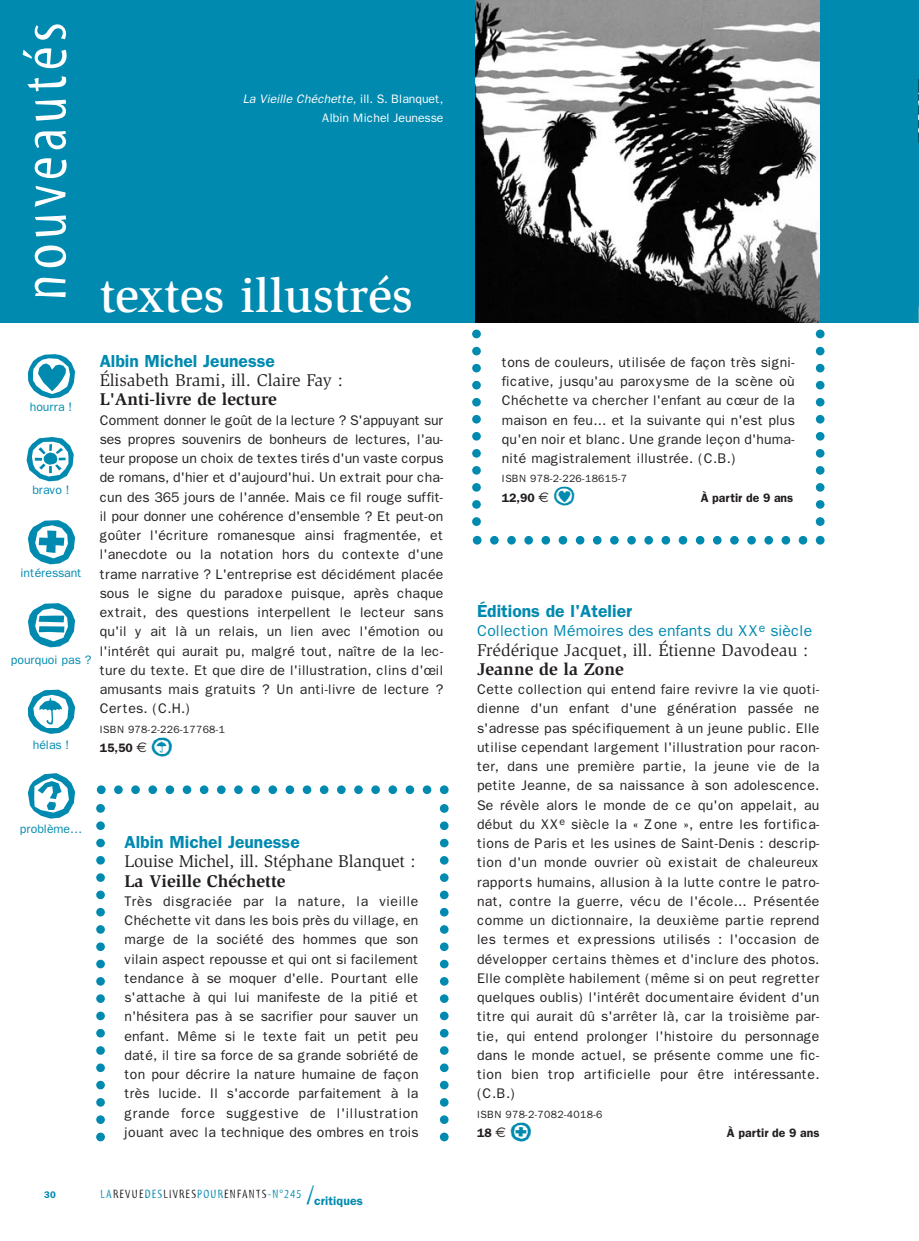
<style>
.page{position:relative;width:919px;height:1241px;background:#fff}
.page>*{position:absolute;margin:0;border:0;box-sizing:border-box;transform-origin:0 0}
.t1{font:82.08px/86.5px "Ale Signs White LL";color:#008ab0}
.t2{font:63px "Myriad Tilt";letter-spacing:.08em;color:#fff}
.t3{font:500 49px "Slimbach";color:#fff}
.t4{font:35px "Ale Signs White LL";color:#008ab0}
.t5{font:17.5px "Slimbach";color:#231f20}
.t6{font:600 17.5px "Franklin Gothic";color:#008ab0}
.t7{font:700 17.5px "Slimbach";color:#231f20}
.t8{font:15.75px "Franklin Gothic";color:#008ab0}
.t9{font:14px/19.2px "Franklin Gothic";letter-spacing:.01em;color:#231f20;text-align:justify}
.t10{font:12.25px/19.2px "Franklin Gothic";letter-spacing:-.005em;color:#fff;text-align:right}
.t11{font:12.25px "Franklin Gothic";letter-spacing:-.005em;color:#008ab0}
.t12{font:12.25px "Myriad Tilt";letter-spacing:.1em;color:#231f20}
.t13{font:600 12.25px "Franklin Gothic";color:#231f20}
.t14{font:10.5px "Franklin Gothic";letter-spacing:.03em;color:#231f20}
.t15{font:600 9.62px "Franklin Gothic";color:#008ab0}
.s1{font-style:italic}
.s2{font-family:"Euro Sans";font-weight:400;font-size:14px}
.s3{color:#008ab0}
.s4{font-size:26.25px;color:#008ab0}
.s5{font-family:"Franklin Gothic";font-weight:600;color:#008ab0}
</style>
<div class="page">
<div style="left:0;top:0;width:919px;height:323px;background:#008ab0"></div>
<img style="left:475px;top:0;width:344px;height:323px">
<img style="left:918px;top:79px;width:1px;height:244px">
<svg style="left:97px;top:785px;width:351px;height:9px"></svg>
<svg style="left:473px;top:536px;width:351px;height:9px"></svg>
<svg style="left:96px;top:804px;width:9px;height:337px"></svg>
<svg style="left:440px;top:804px;width:8px;height:337px"></svg>
<svg style="left:472px;top:330px;width:9px;height:196px"></svg>
<svg style="left:815px;top:330px;width:9px;height:196px"></svg>
<h2 class="t2" style="left:22px;top:301px;width:280px;rotate:-90deg">nouveautés</h2>
<p class="t10" style="left:243px;top:90px;width:202px"><span class="s1">La Vieille Chéchette</span>, i l l . S . B l a n q u et ,<br>Albin Michel Jeunesse</p>
<h3 class="t3" style="left:100px;top:276px;width:314px">textes illustrés</h3>
<h1 class="t1" style="left:24px;top:328px;width:55px">B</h1>
<p class="t11" style="left:30px;top:403px;width:44px">hourra !</p>
<h1 class="t1" style="left:24px;top:411px;width:55px">o</h1>
<p class="t11" style="left:32px;top:486px;width:39px">bravo !</p>
<h1 class="t1" style="left:24px;top:494px;width:55px">U</h1>
<p class="t11" style="left:20px;top:569px;width:63px">intéressant</p>
<h1 class="t1" style="left:24px;top:577px;width:55px">a<br>R</h1>
<p class="t11" style="left:33px;top:740px;width:38px">hélas !</p>
<p class="t11" style="left:11px;top:655px;width:82px">pourquoi pas ?</p>
<h1 class="t1" style="left:24px;top:748px;width:55px">g</h1>
<p class="t11" style="left:20px;top:825px;width:64px">problème…</p>
<p class="t6" style="left:100px;top:355px;width:177px">Albin Michel Jeunesse</p>
<p class="t5" style="left:100px;top:374px;width:245px">Élisabeth Brami, ill. Claire Fay :</p>
<p class="t7" style="left:100px;top:393px;width:179px">L'Anti-livre de lecture</p>
<p class="t9" style="left:100px;top:411px;width:345px">Comment donner le goût de la lecture ? S'appuyant sur ses propres souvenirs de bonheurs de lectures, l'au&shy;teur propose un choix de textes tirés d'un vaste corpus de romans, d'hier et d'aujourd'hui. Un extrait pour cha&shy;cun des 365 jours de l'année. Mais ce fil rouge suffit&shy;il pour donner une cohérence d'ensemble ? Et peut-on goûter l'écriture romanesque ainsi fragmentée, et l'anecdote ou la notation hors du contexte d'une trame narrative ? L'entreprise est décidément placée sous le signe du paradoxe puisque, après chaque extrait, des questions interpellent le lecteur sans qu'il y ait là un relais, un lien avec l'émotion ou l'intérêt qui aurait pu, malgré tout, naître de la lec&shy;ture du texte. Et que dire de l'illustration, clins d'œil amusants mais gratuits ? Un anti-livre de lecture ?<br>Certes. (C.H.)</p>
<p class="t14" style="left:100px;top:725px;width:127px">ISBN 978-2-226-17768-1</p>
<p class="t13" style="left:100px;top:744px;width:49px">15,50 <span class="s2">€</span></p>
<h3 class="t4" style="left:151px;top:724px;width:24px">R</h3>
<p class="t6" style="left:124px;top:836px;width:177px">Albin Michel Jeunesse</p>
<p class="t5" style="left:124px;top:855px;width:292px">Louise Michel, ill. Stéphane Blanquet :</p>
<p class="t7" style="left:124px;top:874px;width:163px">La Vieille Chéchette</p>
<p class="t9" style="left:124px;top:893px;width:295px">Très disgraciée par la nature, la vieille Chéchette vit dans les bois près du village, en marge de la société des hommes que son vilain aspect repousse et qui ont si facilement tendance à se moquer d'elle. Pourtant elle s'attache à qui lui manifeste de la pitié et n'hésitera pas à se sacrifier pour sauver un enfant. Même si le texte fait un petit peu daté, il tire sa force de sa grande sobriété de ton pour décrire la nature humaine de façon très lucide. Il s'accorde parfaitement à la grande force suggestive de l'illustration jouant avec la technique des ombres en trois</p>
<p class="t15" style="left:44px;top:1191px;width:13px">30</p>
<p class="t12" style="left:101px;top:1189px;width:264px"><span class="s3">LA</span>REVUE<span class="s3">DES</span>LIVRES<span class="s3">POUR</span>ENFANTS<span class="s3">-N°245</span> <span class="s4">/</span><span class="s5">critiques</span></p>
<p class="t9" style="left:502px;top:354px;width:294px">tons de couleurs, utilisée de façon très signi&shy;ficative, jusqu'au paroxysme de la scène où Chéchette va chercher l'enfant au cœur de la maison en feu... et la suivante qui n'est plus qu'en noir et blanc. Une grande leçon d'huma&shy;nité magistralement illustrée. (C.B.)</p>
<p class="t14" style="left:502px;top:475px;width:127px">ISBN 978-2-226-18615-7</p>
<p class="t13" style="left:502px;top:493px;width:49px">12,90 <span class="s2">€</span></p>
<h3 class="t4" style="left:553px;top:474px;width:24px">B</h3>
<p class="t13" style="left:700px;top:493px;width:94px">À partir de 9 ans</p>
<p class="t6" style="left:477px;top:605px;width:156px">Éditions de l'Atelier</p>
<p class="t8" style="left:477px;top:626px;width:336px">Collection Mémoires des enfants du XX<sup>e</sup> siècle</p>
<p class="t5" style="left:477px;top:643px;width:333px">Frédérique Jacquet, ill. Étienne Davodeau :</p>
<p class="t7" style="left:477px;top:662px;width:148px">Jeanne de la Zone</p>
<p class="t9" style="left:477px;top:681px;width:344px">Cette collection qui entend faire revivre la vie quoti&shy;dienne d'un enfant d'une génération passée ne s'adresse pas spécifiquement à un jeune public. Elle utilise cependant largement l'illustration pour racon&shy;ter, dans une première partie, la jeune vie de la petite Jeanne, de sa naissance à son adolescence.<br>Se révèle alors le monde de ce qu'on appelait, au début du XX<sup>e</sup> siècle la « Zone », entre les fortifica&shy;tions de Paris et les usines de Saint-Denis : descrip&shy;tion d'un monde ouvrier où existait de chaleureux rapports humains, allusion à la lutte contre le patro&shy;nat, contre la guerre, vécu de l'école... Présentée comme un dictionnaire, la deuxième partie reprend les termes et expressions utilisés : l'occasion de développer certains thèmes et d'inclure des photos.<br>Elle complète habilement (même si on peut regretter quelques oublis) l'intérêt documentaire évident d'un titre qui aurait dû s'arrêter là, car la troisième par&shy;tie, qui entend prolonger l'histoire du personnage dans le monde actuel, se présente comme une fic&shy;tion bien trop artificielle pour être intéressante. (C.B.)</p>
<p class="t14" style="left:477px;top:1110px;width:127px">ISBN 978-2-7082-4018-6</p>
<p class="t13" style="left:477px;top:1129px;width:30px">18 <span class="s2">€</span></p>
<h3 class="t4" style="left:509px;top:1109px;width:24px">U</h3>
<p class="t13" style="left:727px;top:1129px;width:94px">À partir de 9 ans</p>
</div>
